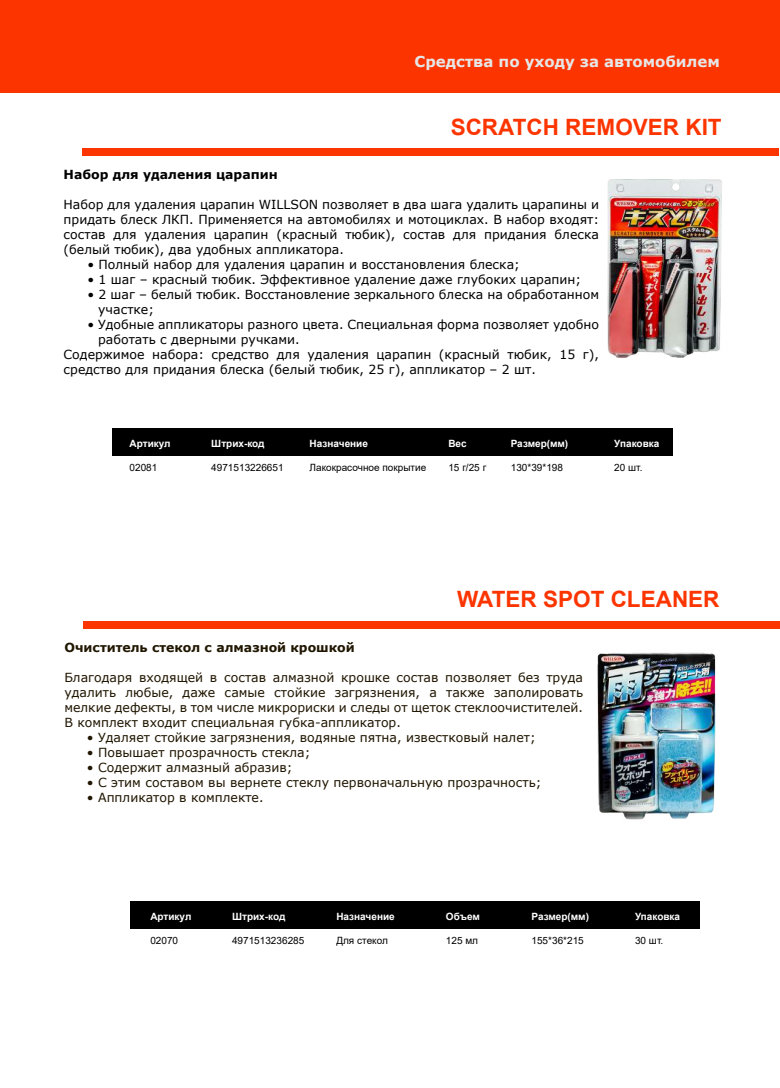
<style>
.page{position:relative;width:780px;height:1088px;background:#fff}
.page>*{position:absolute;margin:0;border:0;box-sizing:border-box;transform-origin:0 0}
.t1{font:700 22.5px "Arial";color:#fc3500}
.t2{font:700 15px "Verdana";color:#e6e6e6}
.t3{font:12.5px/15px "Verdana";color:#000;text-align:justify}
.t4{font:12.5px/15px "Verdana";color:#201600;text-align:justify}
.t5{font:700 12.5px "Verdana";color:#201600}
.t6{font:700 12.5px "Verdana";color:#000}
.t7{font:10px "Arial";color:#000}
.t8{font:700 10px "Arial";color:#fff}
</style>
<div class="page">
<div style="left:0;top:0;width:780px;height:93px;background:#fc3500"></div>
<div style="left:112px;top:428px;width:560px;height:28px;background:#000"></div>
<div style="left:130px;top:901px;width:569px;height:28px;background:#000"></div>
<img style="left:607px;top:179px;width:115px;height:179px">
<img style="left:597px;top:652px;width:119px;height:168px">
<div style="left:82px;top:148px;width:696px;height:8px;background:#fc3500"></div>
<div style="left:83px;top:621px;width:696px;height:7px;background:#fc3500"></div>
<p class="t2" style="left:414px;top:51px;width:307px">Средства по уходу за автомобилем</p>
<h1 class="t1" style="left:450px;top:111px;width:272px">SCRATCH REMOVER KIT</h1>
<p class="t6" style="left:64px;top:166px;width:216px">Набор для удаления царапин</p>
<p class="t3" style="left:64px;top:197px;width:537px">Набор для удаления царапин WILLSON позволяет в два шага удалить царапины и придать блеск ЛКП. Применяется на автомобилях и мотоциклах. В набор входят: состав для удаления царапин (красный тюбик), состав для придания блеска (белый тюбик), два удобных аппликатора.</p>
<p class="t3" style="left:87px;top:257px;width:434px">• Полный набор для удаления царапин и восстановления блеска;</p>
<p class="t3" style="left:87px;top:272px;width:495px">• 1 шаг – красный тюбик. Эффективное удаление даже глубоких царапин;</p>
<p class="t3" style="left:98px;top:287px;width:502px;text-indent:-11px">• 2 шаг – белый тюбик. Восстановление зеркального блеска на обработанном участке;</p>
<p class="t3" style="left:87px;top:317px;width:513px">• Удобные аппликаторы разного цвета. Специальная форма позволяет удобно</p>
<p class="t3" style="left:98px;top:332px;width:203px">работать с дверными ручками.</p>
<p class="t3" style="left:64px;top:347px;width:537px">Содержимое набора: средство для удаления царапин (красный тюбик, 15 г),</p>
<p class="t3" style="left:64px;top:362px;width:474px">средство для придания блеска (белый тюбик, 25 г), аппликатор – 2 шт.</p>
<p class="t8" style="left:130px;top:436px;width:43px">Артикул</p>
<p class="t7" style="left:130px;top:460px;width:29px">02081</p>
<p class="t8" style="left:211px;top:436px;width:55px">Штрих-код</p>
<p class="t7" style="left:211px;top:460px;width:74px">4971513226651</p>
<p class="t8" style="left:309px;top:436px;width:60px">Назначение</p>
<p class="t7" style="left:309px;top:460px;width:118px">Лакокрасочное покрытие</p>
<p class="t8" style="left:448px;top:436px;width:20px">Вес</p>
<p class="t7" style="left:448px;top:460px;width:39px">15 г/25 г</p>
<p class="t8" style="left:510px;top:436px;width:59px">Размер(мм)</p>
<p class="t7" style="left:510px;top:460px;width:54px">130*39*198</p>
<p class="t8" style="left:614px;top:436px;width:47px">Упаковка</p>
<p class="t7" style="left:614px;top:460px;width:30px">20 шт.</p>
<h1 class="t1" style="left:457px;top:583px;width:264px">WATER SPOT CLEANER</h1>
<p class="t5" style="left:64px;top:639px;width:292px">Очиститель стекол с алмазной крошкой</p>
<p class="t4" style="left:64px;top:670px;width:520px">Благодаря входящей в состав алмазной крошке состав позволяет без труда удалить любые, даже самые стойкие загрязнения, а также заполировать мелкие дефекты, в том числе микрориски и следы от щеток стеклоочистителей.<br>В комплект входит специальная губка-аппликатор.</p>
<p class="t4" style="left:87px;top:730px;width:450px">• Удаляет стойкие загрязнения, водяные пятна, известковый налет;</p>
<p class="t4" style="left:87px;top:745px;width:225px">• Повышает прозрачность стекла;</p>
<p class="t4" style="left:87px;top:760px;width:207px">• Содержит алмазный абразив;</p>
<p class="t4" style="left:87px;top:775px;width:456px">• С этим составом вы вернете стеклу первоначальную прозрачность;</p>
<p class="t4" style="left:87px;top:790px;width:178px">• Аппликатор в комплекте.</p>
<p class="t8" style="left:150px;top:909px;width:43px">Артикул</p>
<p class="t7" style="left:150px;top:933px;width:29px">02070</p>
<p class="t8" style="left:232px;top:909px;width:55px">Штрих-код</p>
<p class="t7" style="left:232px;top:933px;width:74px">4971513236285</p>
<p class="t8" style="left:336px;top:909px;width:60px">Назначение</p>
<p class="t7" style="left:336px;top:933px;width:53px">Для стекол</p>
<p class="t8" style="left:446px;top:909px;width:35px">Объем</p>
<p class="t7" style="left:446px;top:933px;width:34px">125 мл</p>
<p class="t8" style="left:531px;top:909px;width:59px">Размер(мм)</p>
<p class="t7" style="left:531px;top:933px;width:54px">155*36*215</p>
<p class="t8" style="left:635px;top:909px;width:47px">Упаковка</p>
<p class="t7" style="left:635px;top:933px;width:30px">30 шт.</p>
</div>
